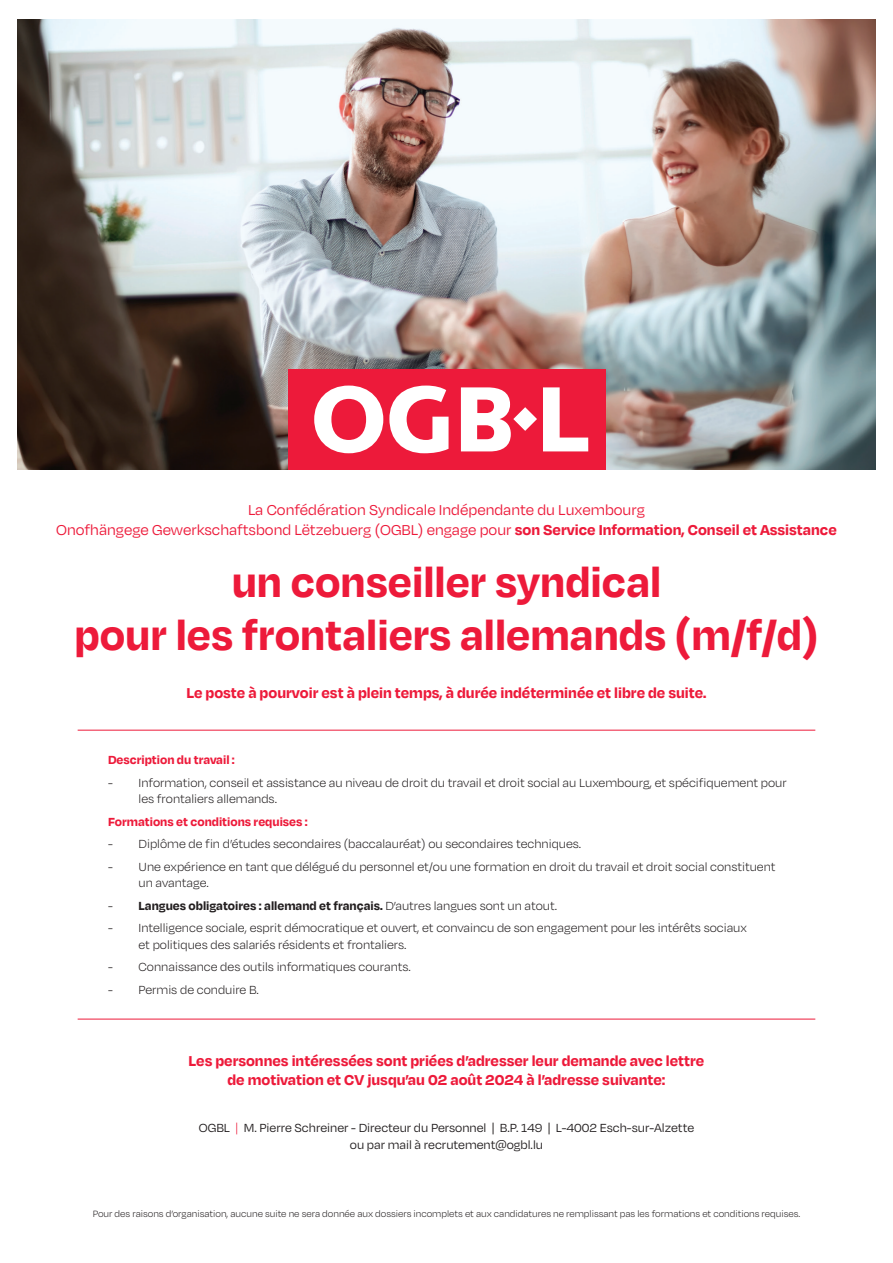
<style>
.page{position:relative;width:893px;height:1263px;background:#fff}
.page>*{position:absolute;margin:0;border:0;box-sizing:border-box;transform-origin:0 0}
.t1{font:700 47.25px/52.8px "Degular";color:#ed1a3a;text-align:center}
.t2{font:700 16.5px/19.8px "Degular";color:#ed1a3a;text-align:center}
.t3{font:16.5px/19.8px "Degular";color:#ed1a3a;text-align:center}
.t4{font:300 13.5px/16.2px "Degular";color:#231f20}
.t5{font:13.5px/16.2px "Degular";color:#231f20;text-align:center}
.t6{font:700 13.5px "Degular";color:#231f20}
.t7{font:700 13.5px "Degular";color:#ed1a3a}
.t8{font:300 10.5px "Degular";color:#231f20}
.s1{font-weight:700}
.s2{font-weight:300}
.s3{font-weight:300;color:#ed1a3a}
</style>
<div class="page">
<img style="left:17px;top:19px;width:859px;height:451px">
<hr style="left:78px;top:730px;width:737px;height:1px;background:#ed1a3a">
<hr style="left:78px;top:1019px;width:737px;height:1px;background:#ed1a3a">
<div style="left:288px;top:369px;width:317px;height:100px;background:#ed1a3a"></div>
<svg style="left:314px;top:386px;width:69px;height:67px"></svg>
<svg style="left:389px;top:386px;width:60px;height:67px"></svg>
<svg style="left:543px;top:387px;width:45px;height:64px"></svg>
<svg style="left:461px;top:387px;width:76px;height:64px"></svg>
<p class="t3" style="left:56px;top:500px;width:782px">La Confédération Syndicale Indépendante du Luxembourg<br>Onofhängege Gewerkschaftsbond Lëtzebuerg (OGBL) engage pour <span class="s1">son Service Information, Conseil et Assistance</span></p>
<h1 class="t1" style="left:75px;top:554px;width:745px">un conseiller syndical<br>pour les frontaliers allemands (m/f/d)</h1>
<p class="t2" style="left:186px;top:681px;width:521px">Le poste à pourvoir est à plein temps, à durée indéterminée et libre de suite.</p>
<p class="t7" style="left:108px;top:752px;width:128px">Description du travail :</p>
<p class="t4" style="left:139px;top:774px;width:650px;text-indent:-31px">- Information, conseil et assistance au niveau de droit du travail et droit social au Luxembourg, et spécifiquement pour les frontaliers allemands.</p>
<p class="t7" style="left:108px;top:813px;width:201px">Formations et conditions requises :</p>
<p class="t4" style="left:108px;top:836px;width:475px">- Diplôme de fin d’études secondaires (baccalauréat) ou secondaires techniques.</p>
<p class="t4" style="left:139px;top:858px;width:638px;text-indent:-31px">- Une expérience en tant que délégué du personnel et/ou une formation en droit du travail et droit social constituent un avantage.</p>
<p class="t6" style="left:108px;top:897px;width:451px"><span class="s2">-</span> Langues obligatoires : allemand et français. <span class="s2">D’autres langues sont un atout.</span></p>
<p class="t4" style="left:139px;top:919px;width:610px;text-indent:-31px">- Intelligence sociale, esprit démocratique et ouvert, et convaincu de son engagement pour les intérêts sociaux et politiques des salariés résidents et frontaliers.</p>
<p class="t4" style="left:108px;top:958px;width:304px">- Connaissance des outils informatiques courants.</p>
<p class="t4" style="left:108px;top:981px;width:152px">- Permis de conduire B.</p>
<p class="t2" style="left:189px;top:1050px;width:517px">Les personnes intéressées sont priées d’adresser leur demande avec lettre de motivation et CV jusqu’au 02 août 2024 à l’adresse suivante:</p>
<p class="t5" style="left:199px;top:1119px;width:497px">OGBL <span class="s3">|</span> M. Pierre Schreiner - Directeur du Personnel | B.P. 149 | L-4002 Esch-sur-Alzette ou par mail à recrutement@ogbl.lu</p>
<p class="t8" style="left:93px;top:1207px;width:709px">Pour des raisons d’organisation, aucune suite ne sera donnée aux dossiers incomplets et aux candidatures ne remplissant pas les formations et conditions requises.</p>
</div>
